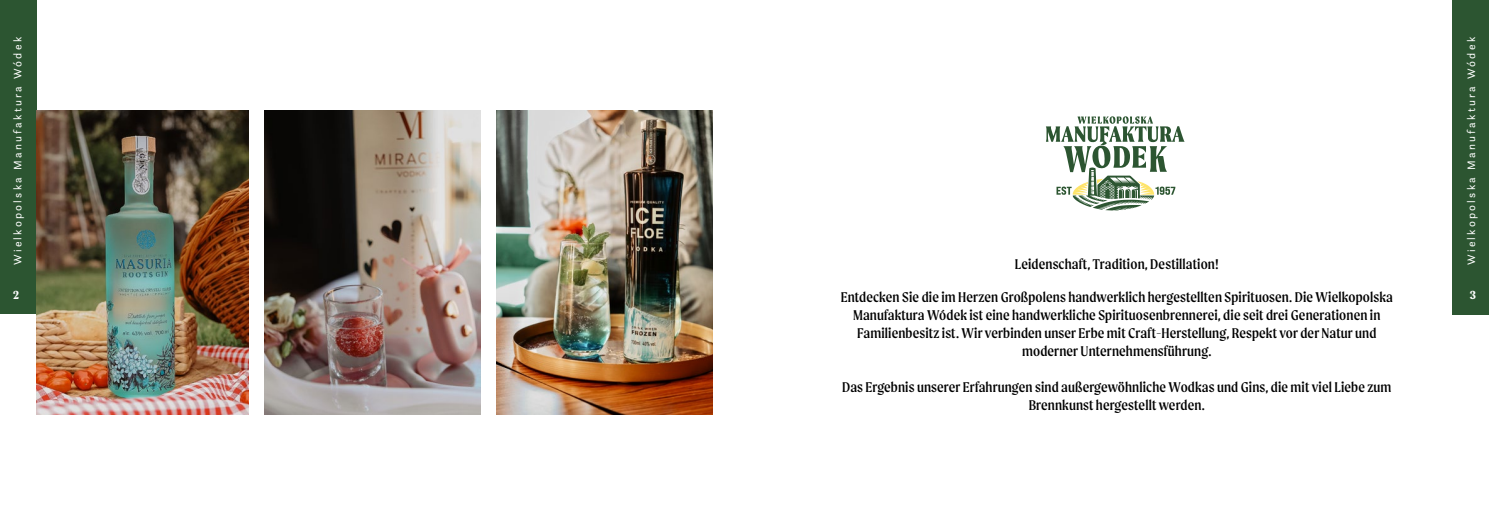
<style>
.page{position:relative;width:1489px;height:525px;background:#fff}
.page>*{position:absolute;margin:0;border:0;box-sizing:border-box;transform-origin:0 0}
.t1{font:15px/18px "Moret";letter-spacing:.01em;color:#000;text-align:center}
.t2{font:700 12.5px "Moret";color:#fff}
.t3{font:11.25px "Questa Sans";letter-spacing:.2em;color:#fff}
</style>
<div class="page">
<div style="left:0;top:0;width:37px;height:313px;background:#2c5531"></div>
<div style="left:1451px;top:0;width:37px;height:315px;background:#2c5531"></div>
<img style="left:37px;top:110px;width:211px;height:304px">
<img style="left:264px;top:110px;width:216px;height:304px">
<img style="left:496px;top:110px;width:216px;height:304px">
<svg style="left:1046px;top:116px;width:138px;height:94px"></svg>
<p class="t3" style="left:11px;top:265px;width:229px;rotate:-90deg">Wielkopolska Manufaktura Wódek</p>
<p class="t3" style="left:1463px;top:265px;width:229px;rotate:-90deg">Wielkopolska Manufaktura Wódek</p>
<p class="t1" style="left:840px;top:247px;width:553px;line-height:33px">Leidenschaft, Tradition, Destillation!<br>Entdecken Sie die im Herzen Großpolens handwerklich hergestellten Spirituosen. Die Wielkopolska</p>
<p class="t1" style="left:853px;top:305px;width:529px">Manufaktura Wódek ist eine handwerkliche Spirituosenbrennerei, die seit drei Generationen in<br>Familienbesitz ist. Wir verbinden unser Erbe mit Craft-Herstellung, Respekt vor der Natur und moderner Unternehmensführung.</p>
<p class="t1" style="left:842px;top:377px;width:551px">Das Ergebnis unserer Erfahrungen sind außergewöhnliche Wodkas und Gins, die mit viel Liebe zum<br>Brennkunst hergestellt werden.</p>
<p class="t2" style="left:13px;top:288px;width:7px">2</p>
<p class="t2" style="left:1469px;top:288px;width:8px">3</p>
</div>
